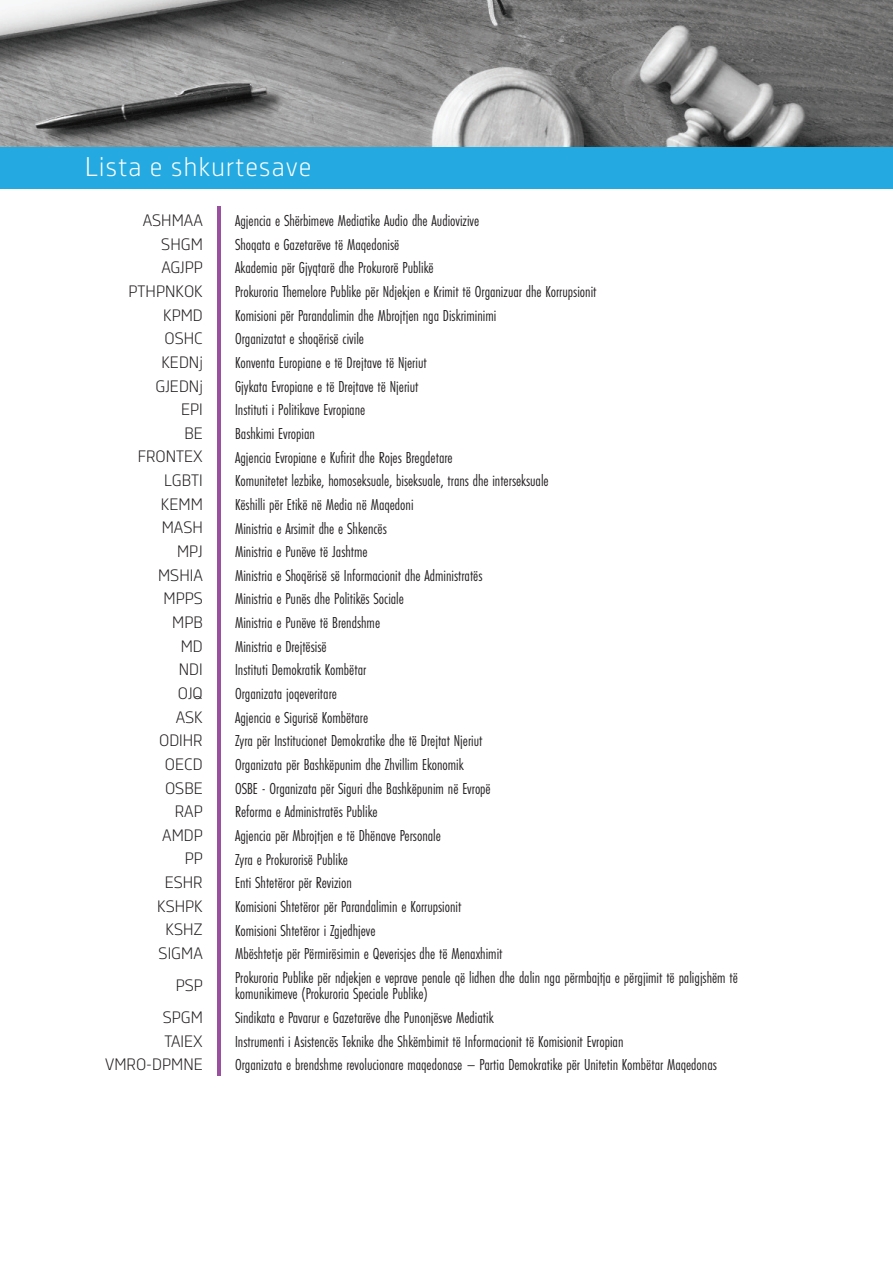
<style>
.page{position:relative;width:893px;height:1263px;background:#fff}
.page>*{position:absolute;margin:0;border:0;box-sizing:border-box;transform-origin:0 0}
.Heading_2{font:27px "Decima Nova Pro Lt";letter-spacing:.05em;color:#fff}
.t1{font:16.5px/16.5px "Futura PT Cond";color:#231f20}
.t2{font:16.5px "Decima Nova Pro Lt";color:#231f20}
</style>
<div class="page">
<img style="left:0;top:0;width:893px;height:147px">
<div style="left:0;top:147px;width:893px;height:42px;background:#24aae1"></div>
<hr style="left:217px;top:207px;width:3px;height:869px;background:#9b509f">
<p class="Heading_2" style="left:85px;top:152px;width:228px">Lista e shkurtesave</p>
<p class="t2" style="left:143px;top:211px;width:62px">ASHMAA</p>
<p class="t1" style="left:235px;top:212px;width:246px">Agjencia e Shërbimeve Mediatike Audio dhe Audiovizive</p>
<p class="t2" style="left:161px;top:235px;width:43px">SHGM</p>
<p class="t1" style="left:235px;top:236px;width:166px">Shoqata e Gazetarëve të Maqedonisë</p>
<p class="t2" style="left:161px;top:258px;width:43px">AGJPP</p>
<p class="t1" style="left:235px;top:260px;width:200px">Akademia për Gjyqtarë dhe Prokurorë Publikë</p>
<p class="t2" style="left:129px;top:282px;width:76px">PTHPNKOK</p>
<p class="t1" style="left:235px;top:283px;width:363px">Prokuroria Themelore Publike për Ndjekjen e Krimit të Organizuar dhe Korrupsionit</p>
<p class="t2" style="left:163px;top:305px;width:41px">KPMD</p>
<p class="t1" style="left:235px;top:307px;width:263px">Komisioni për Parandalimin dhe Mbrojtjen nga Diskriminimi</p>
<p class="t2" style="left:165px;top:329px;width:40px">OSHC</p>
<p class="t1" style="left:235px;top:331px;width:130px">Organizatat e shoqërisë civile</p>
<p class="t2" style="left:161px;top:353px;width:43px">KEDNj</p>
<p class="t1" style="left:235px;top:354px;width:193px">Konventa Europiane e të Drejtave të Njeriut</p>
<p class="t2" style="left:155px;top:376px;width:49px">GJEDNj</p>
<p class="t1" style="left:235px;top:378px;width:185px">Gjykata Evropiane e të Drejtave të Njeriut</p>
<p class="t2" style="left:181px;top:400px;width:23px">EPI</p>
<p class="t1" style="left:235px;top:402px;width:132px">Instituti i Politikave Evropiane</p>
<p class="t2" style="left:184px;top:424px;width:20px">BE</p>
<p class="t1" style="left:235px;top:425px;width:81px">Bashkimi Evropian</p>
<p class="t2" style="left:138px;top:447px;width:67px">FRONTEX</p>
<p class="t1" style="left:235px;top:449px;width:219px">Agjencia Evropiane e Kufirit dhe Rojes Bregdetare</p>
<p class="t2" style="left:164px;top:471px;width:40px">LGBTI</p>
<p class="t1" style="left:235px;top:472px;width:315px">Komunitetet lezbike, homoseksuale, biseksuale, trans dhe interseksuale</p>
<p class="t2" style="left:161px;top:495px;width:43px">KEMM</p>
<p class="t1" style="left:235px;top:496px;width:180px">Këshilli për Etikë në Media në Maqedoni</p>
<p class="t2" style="left:162px;top:518px;width:43px">MASH</p>
<p class="t1" style="left:235px;top:520px;width:153px">Ministria e Arsimit dhe e Shkencës</p>
<p class="t2" style="left:177px;top:542px;width:27px">MPJ</p>
<p class="t1" style="left:235px;top:543px;width:134px">Ministria e Punëve të Jashtme</p>
<p class="t2" style="left:158px;top:566px;width:46px">MSHIA</p>
<p class="t1" style="left:235px;top:567px;width:249px">Ministria e Shoqërisë së Informacionit dhe Administratës</p>
<p class="t2" style="left:164px;top:589px;width:41px">MPPS</p>
<p class="t1" style="left:235px;top:591px;width:170px">Ministria e Punës dhe Politikës Sociale</p>
<p class="t2" style="left:172px;top:613px;width:32px">MPB</p>
<p class="t1" style="left:235px;top:614px;width:146px">Ministria e Punëve të Brendshme</p>
<p class="t2" style="left:181px;top:636px;width:24px">MD</p>
<p class="t1" style="left:235px;top:638px;width:93px">Ministria e Drejtësisë</p>
<p class="t2" style="left:179px;top:660px;width:25px">NDI</p>
<p class="t1" style="left:235px;top:662px;width:133px">Instituti Demokratik Kombëtar</p>
<p class="t2" style="left:178px;top:684px;width:27px">OJQ</p>
<p class="t1" style="left:235px;top:685px;width:103px">Organizata joqeveritare</p>
<p class="t2" style="left:176px;top:707px;width:29px">ASK</p>
<p class="t1" style="left:235px;top:709px;width:135px">Agjencia e Sigurisë Kombëtare</p>
<p class="t2" style="left:159px;top:731px;width:45px">ODIHR</p>
<p class="t1" style="left:235px;top:733px;width:249px">Zyra për Institucionet Demokratike dhe të Drejtat Njeriut</p>
<p class="t2" style="left:165px;top:755px;width:39px">OECD</p>
<p class="t1" style="left:235px;top:756px;width:230px">Organizata për Bashkëpunim dhe Zhvillim Ekonomik</p>
<p class="t2" style="left:165px;top:778px;width:39px">OSBE</p>
<p class="t1" style="left:235px;top:780px;width:257px">OSBE - Organizata për Siguri dhe Bashkëpunim në Evropë</p>
<p class="t2" style="left:175px;top:802px;width:30px">RAP</p>
<p class="t1" style="left:235px;top:803px;width:144px">Reforma e Administratës Publike</p>
<p class="t2" style="left:162px;top:826px;width:42px">AMDP</p>
<p class="t1" style="left:235px;top:827px;width:207px">Agjencia për Mbrojtjen e të Dhënave Personale</p>
<p class="t2" style="left:185px;top:849px;width:20px">PP</p>
<p class="t1" style="left:235px;top:851px;width:114px">Zyra e Prokurorisë Publike</p>
<p class="t2" style="left:165px;top:873px;width:40px">ESHR</p>
<p class="t1" style="left:235px;top:874px;width:118px">Enti Shtetëror për Revizion</p>
<p class="t2" style="left:157px;top:897px;width:47px">KSHPK</p>
<p class="t1" style="left:235px;top:898px;width:228px">Komisioni Shtetëror për Parandalimin e Korrupsionit</p>
<p class="t2" style="left:166px;top:920px;width:39px">KSHZ</p>
<p class="t1" style="left:235px;top:922px;width:142px">Komisioni Shtetëror i Zgjedhjeve</p>
<p class="t2" style="left:159px;top:944px;width:46px">SIGMA</p>
<p class="t1" style="left:235px;top:945px;width:269px">Mbështetje për Përmirësimin e Qeverisjes dhe të Menaxhimit</p>
<p class="t2" style="left:176px;top:976px;width:29px">PSP</p>
<p class="t1" style="left:235px;top:969px;width:504px">Prokuroria Publike për ndjekjen e veprave penale që lidhen dhe dalin nga përmbajtja e përgjimit të paligjshëm të komunikimeve (Prokuroria Speciale Publike)</p>
<p class="t2" style="left:163px;top:1008px;width:42px">SPGM</p>
<p class="t1" style="left:235px;top:1009px;width:260px">Sindikata e Pavarur e Gazetarëve dhe Punonjësve Mediatik</p>
<p class="t2" style="left:164px;top:1031px;width:40px">TAIEX</p>
<p class="t1" style="left:235px;top:1033px;width:390px">Instrumenti i Asistencës Teknike dhe Shkëmbimit të Informacionit të Komisionit Evropian</p>
<p class="t2" style="left:105px;top:1055px;width:99px">VMRO-DPMNE</p>
<p class="t1" style="left:235px;top:1056px;width:483px">Organizata e brendshme revolucionare maqedonase – Partia Demokratike për Unitetin Kombëtar Maqedonas</p>
</div>
